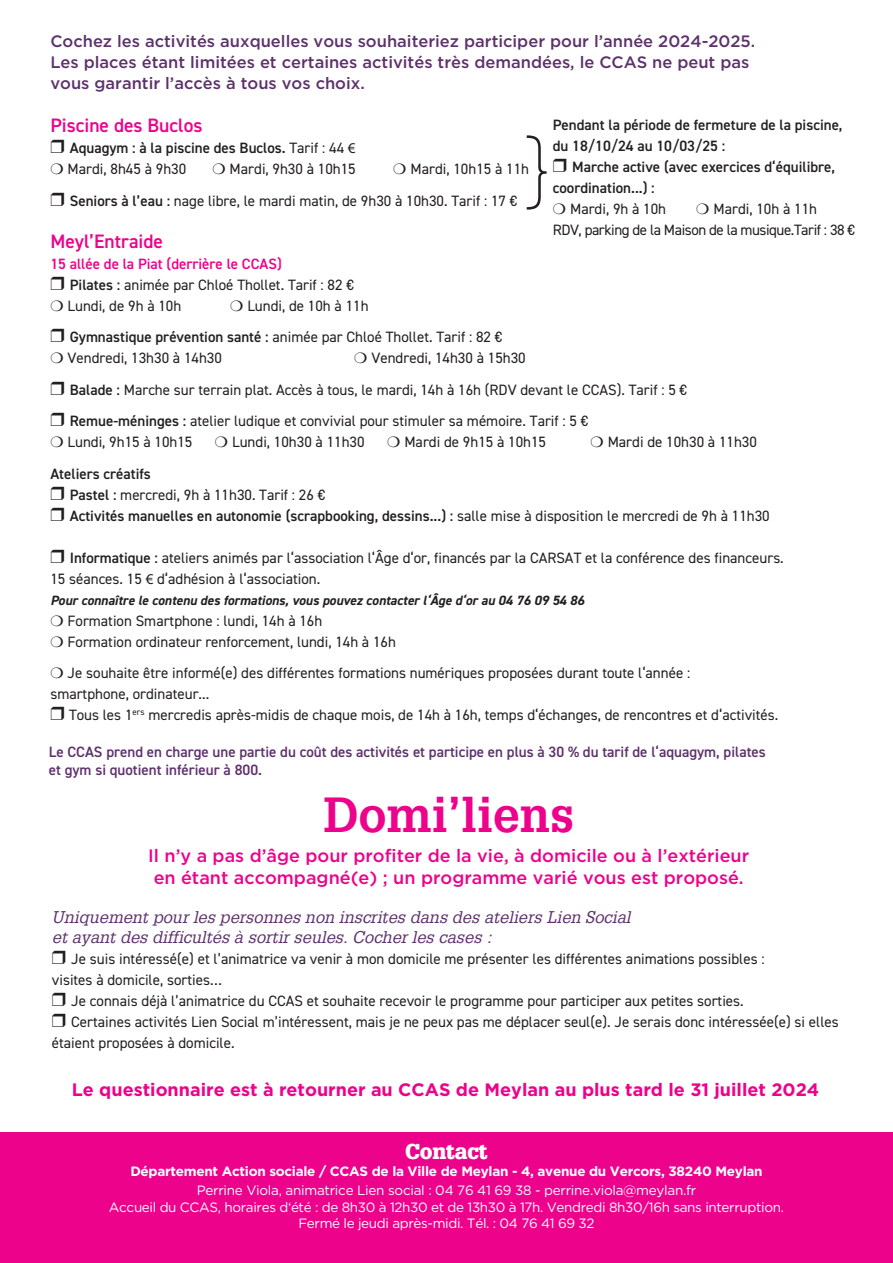
<style>
.page{position:relative;width:893px;height:1263px;background:#fff}
.page>*{position:absolute;margin:0;border:0;box-sizing:border-box;transform-origin:0 0}
.t1{font:200 84.15px "DIN2014";color:#231f20}
.t2{font:700 48px "Glypha LT Pro";color:#ed028c}
.t3{font:900 21px "Glypha LT Pro";letter-spacing:-.02em;color:#fff}
.t4{font:600 19.5px "DIN2014";color:#ed028c}
.t5{font:500 18px "Gotham";color:#ed028c}
.t6{font:700 18px "Gotham";color:#ed028c}
.t7{font:500 16.5px "Gotham";color:#5e316c}
.t8{font:italic 16.5px "Glypha LT Pro";color:#5e316c}
.t9{font:15px/21px "DIN2014";color:#231f20}
.t10{font:600 15px/21px "DIN2014";color:#231f20}
.t11{font:600 15px "DIN2014";color:#5e316c}
.t12{font:15px "DIN2014";letter-spacing:-.03em;color:#231f20}
.t13{font:600 15px "DIN2014";color:#ed028c}
.t14{font:13.5px "Gotham";letter-spacing:-.025em;color:#fff}
.t15{font:italic 700 13.5px "DIN2014";color:#231f20}
.t16{font:700 13.5px "Gotham";letter-spacing:-.02em;color:#fff}
.s1{font-weight:400}
.s2{font-family:"Myriad Pro";font-weight:400}
.s3{font-weight:600}
.s4{font-family:"Myriad Pro"}
</style>
<div class="page">
<div style="left:0;top:1132px;width:893px;height:131px;background:#ed028c"></div>
<p class="t7" style="left:50px;top:30px;width:706px">Cochez les activités auxquelles vous souhaiteriez participer pour l’année 2024-2025.</p>
<p class="t7" style="left:50px;top:51px;width:701px">Les places étant limitées et certaines activités très demandées, le CCAS ne peut pas</p>
<p class="t7" style="left:50px;top:72px;width:316px">vous garantir l’accès à tous vos choix.</p>
<p class="t4" style="left:50px;top:112px;width:154px">Piscine des Buclos</p>
<p class="t10" style="left:70px;top:137px;width:287px">Aquagym : à la piscine des Buclos. <span class="s1">Tarif : 44</span> <span class="s2">€</span></p>
<p class="t9" style="left:68px;top:158px;width:120px">Mardi, 8h45 à 9h30</p>
<p class="t9" style="left:230px;top:158px;width:128px">Mardi, 9h30 à 10h15</p>
<p class="t9" style="left:410px;top:158px;width:120px">Mardi, 10h15 à 11h</p>
<p class="t9" style="left:70px;top:190px;width:449px"><span class="s3">Seniors à l’eau :</span> nage libre, le mardi matin, de 9h30 à 10h30. Tarif : 17 €</p>
<p class="t4" style="left:50px;top:228px;width:114px">Meyl’Entraide</p>
<p class="t13" style="left:50px;top:253px;width:233px">15 allée de la Piat (derrière le CCAS)</p>
<p class="t9" style="left:70px;top:274px;width:286px"><span class="s3">Pilates :</span> animée par Chloé Thollet. Tarif : 82 €</p>
<p class="t9" style="left:68px;top:295px;width:115px">Lundi, de 9h à 10h</p>
<p class="t9" style="left:247px;top:295px;width:123px">Lundi, de 10h à 11h</p>
<p class="t9" style="left:70px;top:326px;width:434px"><span class="s3">Gymnastique prévention santé :</span> animée par Chloé Thollet. Tarif : 82 €</p>
<p class="t9" style="left:68px;top:347px;width:156px">Vendredi, 13h30 à 14h30</p>
<p class="t9" style="left:371px;top:347px;width:156px">Vendredi, 14h30 à 15h30</p>
<p class="t9" style="left:70px;top:379px;width:619px"><span class="s3">Balade :</span> Marche sur terrain plat. Accès à tous, le mardi, 14h à 16h (RDV devant le CCAS). Tarif : 5 €</p>
<p class="t9" style="left:70px;top:410px;width:520px"><span class="s3">Remue-méninges :</span> atelier ludique et convivial pour stimuler sa mémoire. Tarif : 5 €</p>
<p class="t9" style="left:68px;top:431px;width:126px">Lundi, 9h15 à 10h15</p>
<p class="t9" style="left:232px;top:431px;width:134px">Lundi, 10h30 à 11h30</p>
<p class="t9" style="left:404px;top:431px;width:143px">Mardi de 9h15 à 10h15</p>
<p class="t9" style="left:608px;top:431px;width:151px">Mardi de 10h30 à 11h30</p>
<p class="t10" style="left:50px;top:463px;width:102px">Ateliers créatifs</p>
<p class="t9" style="left:70px;top:484px;width:257px"><span class="s3">Pastel :</span> mercredi, 9h à 11h30. Tarif : 26 €</p>
<p class="t10" style="left:70px;top:505px;width:701px">Activités manuelles en autonomie (scrapbooking, dessins...) : <span class="s1">salle mise à disposition le mercredi de 9h à 11h30</span></p>
<p class="t9" style="left:70px;top:547px;width:716px"><span class="s3">Informatique :</span> ateliers animés par l‘association l‘Âge d‘or, financés par la CARSAT et la conférence des financeurs.</p>
<p class="t9" style="left:50px;top:568px;width:271px">15 séances. 15 <span class="s4">€</span> d‘adhésion à l‘association.</p>
<p class="t15" style="left:50px;top:591px;width:536px">Pour connaître le contenu des formations, vous pouvez contacter l‘Âge d‘or au 04 76 09 54 86</p>
<p class="t9" style="left:68px;top:610px;width:256px">Formation Smartphone : lundi, 14h à 16h</p>
<p class="t9" style="left:68px;top:631px;width:330px">Formation ordinateur renforcement, lundi, 14h à 16h</p>
<p class="t9" style="left:68px;top:662px;width:624px">Je souhaite être informé(e) des différentes formations numériques proposées durant toute l‘année :</p>
<p class="t9" style="left:50px;top:683px;width:160px">smartphone, ordinateur...</p>
<p class="t9" style="left:69px;top:704px;width:711px">Tous les 1<sup>ers</sup> mercredis après-midis de chaque mois, de 14h à 16h, temps d‘échanges, de rencontres et d‘activités.</p>
<p class="t10" style="left:553px;top:114px;width:291px">Pendant la période de fermeture de la piscine, du 18/10/24 au 10/03/25 :</p>
<p class="t10" style="left:553px;top:156px;width:284px;text-indent:19px">Marche active (avec exercices d‘équilibre, coordination...) :</p>
<p class="t9" style="left:570px;top:198px;width:98px">Mardi, 9h à 10h</p>
<p class="t9" style="left:713px;top:198px;width:105px">Mardi, 10h à 11h</p>
<p class="t12" style="left:553px;top:220px;width:304px">RDV, parking de la Maison de la musique.Tarif : 38 €</p>
<p class="t1" style="left:523px;top:121px;width:28px">}</p>
<p class="t11" style="left:49px;top:741px;width:718px">Le CCAS prend en charge une partie du coût des activités et participe en plus à 30 % du tarif de l‘aquagym, pilates</p>
<p class="t11" style="left:49px;top:759px;width:215px">et gym si quotient inférieur à 800.</p>
<p class="t2" style="left:323px;top:785px;width:252px">Domi’liens</p>
<p class="t5" style="left:148px;top:843px;width:602px">Il n’y a pas d’âge pour profiter de la vie, à domicile ou à l’extérieur</p>
<p class="t5" style="left:154px;top:866px;width:592px">en étant accompagné(e) ; un programme varié vous est proposé.</p>
<p class="t8" style="left:52px;top:907px;width:580px">Uniquement pour les personnes non inscrites dans des ateliers Lien Social</p>
<p class="t8" style="left:52px;top:927px;width:442px">et ayant des difficultés à sortir seules. Cocher les cases :</p>
<p class="t9" style="left:71px;top:948px;width:695px">Je suis intéressé(e) et l’animatrice va venir à mon domicile me présenter les différentes animations possibles :</p>
<p class="t9" style="left:52px;top:969px;width:172px">visites à domicile, sorties…</p>
<p class="t9" style="left:71px;top:990px;width:674px">Je connais déjà l’animatrice du CCAS et souhaite recevoir le programme pour participer aux petites sorties.</p>
<p class="t9" style="left:52px;top:1011px;width:788px;text-indent:19px">Certaines activités Lien Social m’intéressent, mais je ne peux pas me déplacer seul(e). Je serais donc intéressée(e) si elles étaient proposées à domicile.</p>
<p class="t6" style="left:72px;top:1078px;width:749px">Le questionnaire est à retourner au CCAS de Meylan au plus tard le 31 juillet 2024</p>
<p class="t3" style="left:405px;top:1139px;width:84px">Contact</p>
<p class="t16" style="left:130px;top:1162px;width:634px">Département Action sociale / CCAS de la Ville de Meylan - 4, avenue du Vercors, 38240 Meylan</p>
<p class="t14" style="left:197px;top:1181px;width:501px">Perrine Viola, animatrice Lien social : 04 76 41 69 38 - perrine.viola@meylan.fr</p>
<p class="t14" style="left:109px;top:1198px;width:676px">Accueil du CCAS, horaires d‘été : de 8h30 à 12h30 et de 13h30 à 17h. Vendredi 8h30/16h sans interruption.</p>
<p class="t14" style="left:298px;top:1214px;width:298px">Fermé le jeudi après-midi. Tél. : 04 76 41 69 32</p>
</div>
